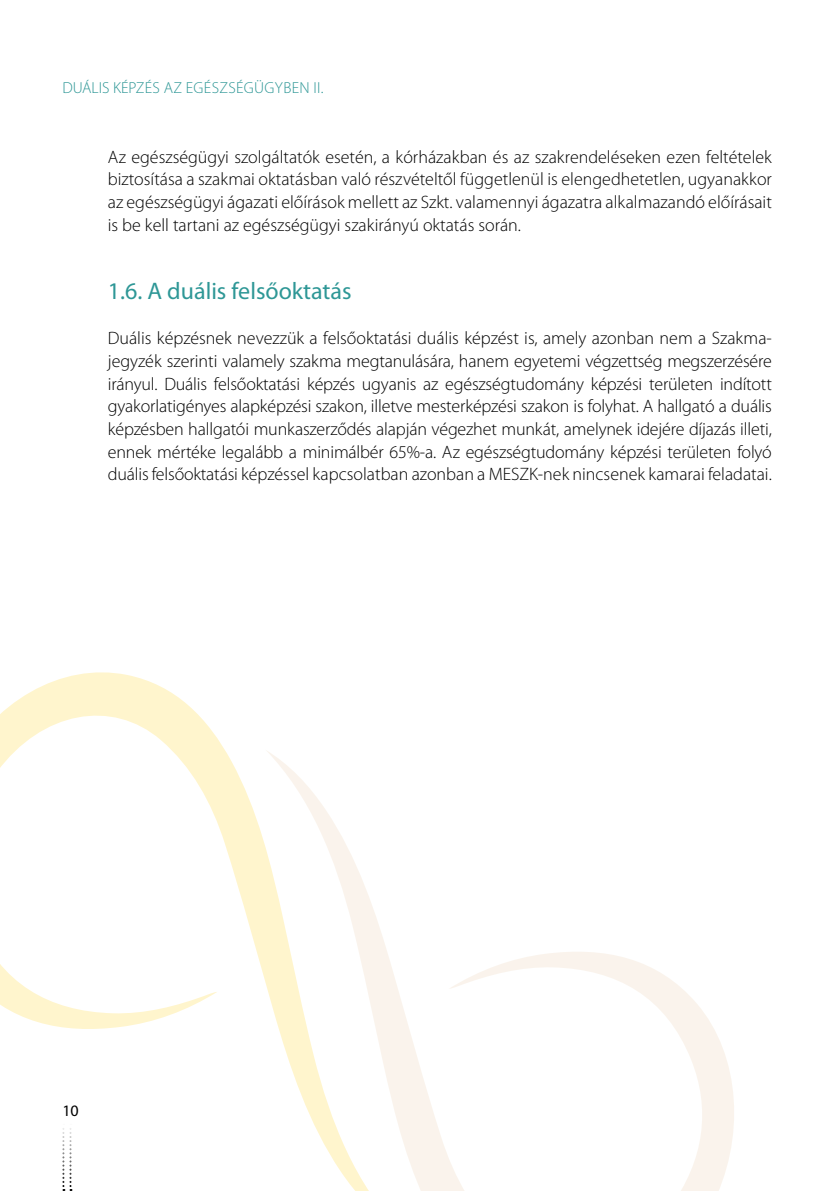
<style>
.page{position:relative;width:840px;height:1191px;background:#fff}
.page>*{position:absolute;margin:0;border:0;box-sizing:border-box;transform-origin:0 0}
.t1{font:24px "Myriad Pro";color:#2e9796}
.t2{font:300 18px/22.6px "Myriad Pro";color:#000;text-align:justify}
.t3{font:300 16px "Myriad Pro";letter-spacing:.02em;color:#2e9796}
.t4{font:16px "Myriad Pro";color:#000}
</style>
<div class="page">
<svg style="left:0;top:672px;width:265px;height:519px"></svg>
<svg style="left:265px;top:751px;width:469px;height:440px"></svg>
<p class="t3" style="left:62px;top:79px;width:262px">DUÁLIS KÉPZÉS AZ EGÉSZSÉGÜGYBEN II.</p>
<p class="t2" style="left:108px;top:146px;width:665px">Az egészségügyi szolgáltatók esetén, a kórházakban és az szakrendeléseken ezen feltételek biztosítása a szakmai oktatásban való részvételtől függetlenül is elengedhetetlen, ugyanakkor az egészségügyi ágazati előírások mellett az Szkt. valamennyi ágazatra alkalmazandó előírásait is be kell tartani az egészségügyi szakirányú oktatás során.</p>
<h1 class="t1" style="left:108px;top:278px;width:245px">1.6. A duális felsőoktatás</h1>
<p class="t2" style="left:108px;top:327px;width:665px">Duális képzésnek nevezzük a felsőoktatási duális képzést is, amely azonban nem a Szakma&shy;jegyzék szerinti valamely szakma megtanulására, hanem egyetemi végzettség megszerzésére irányul. Duális felsőoktatási képzés ugyanis az egészségtudomány képzési területen indított gyakorlatigényes alapképzési szakon, illetve mesterképzési szakon is folyhat. A hallgató a duális képzésben hallgatói munkaszerződés alapján végezhet munkát, amelynek idejére díjazás illeti, ennek mértéke legalább a minimálbér 65%-a. Az egészségtudomány képzési területen folyó duális felsőoktatási képzéssel kapcsolatban azonban a MESZK-nek nincsenek kamarai feladatai.</p>
<p class="t4" style="left:62px;top:1101px;width:18px">10</p>
</div>
